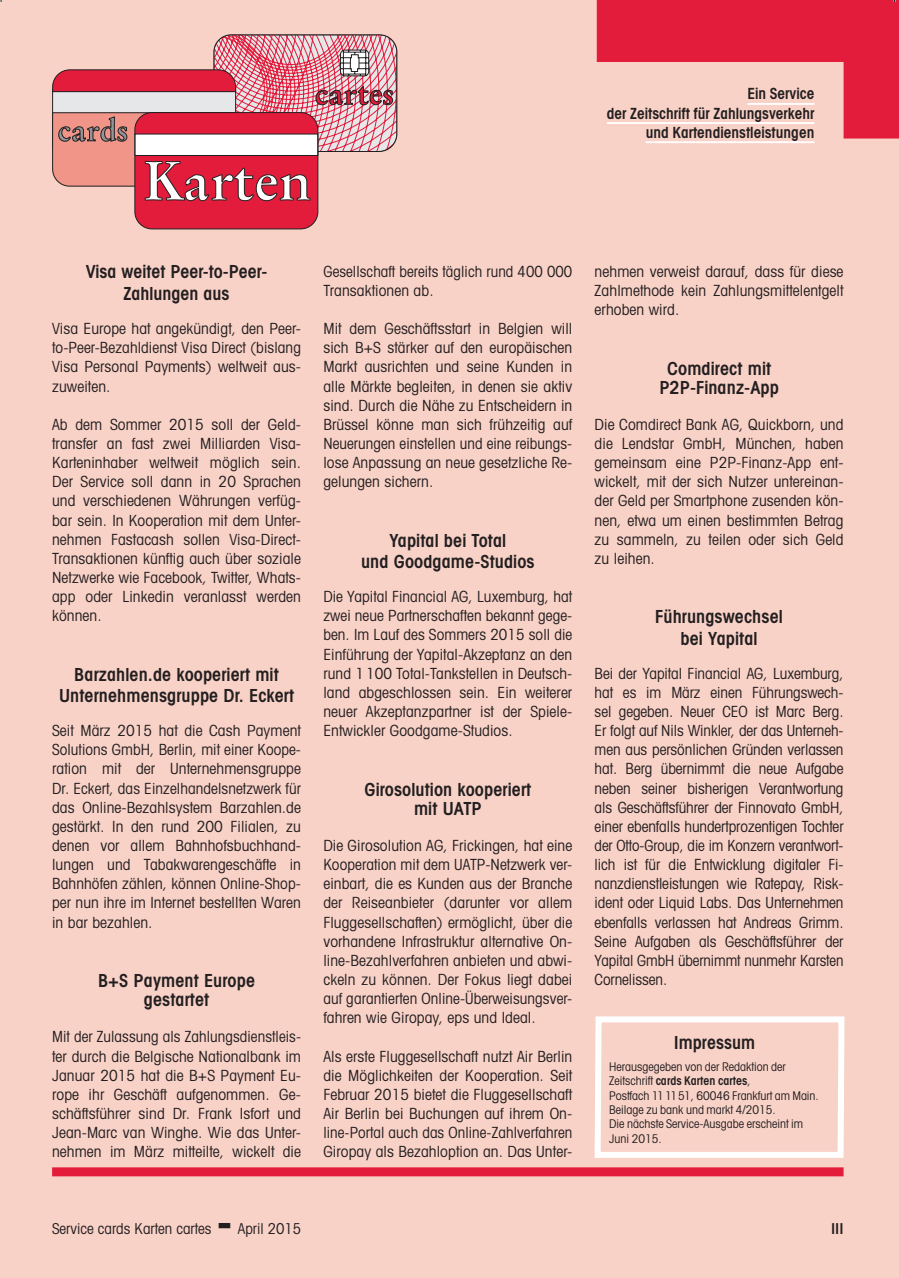
<style>
.page{position:relative;width:899px;height:1278px;background:#fff}
.page>*{position:absolute;margin:0;border:0;box-sizing:border-box;transform-origin:0 0}
.t1{font:700 54.75px "Stempel Garamond";color:#fff}
.t2{font:700 30.45px "Stempel Garamond";color:#e41c3b}
.t3{font:700 30.45px "Stempel Garamond";color:#939598}
.t4{font:600 condensed 18px/21.3px "Avant Garde";letter-spacing:.005em;color:#231f20;text-align:center}
.t5{font:condensed 15.3px/19.2px "Avant Garde";letter-spacing:.005em;color:#231f20;text-align:justify}
.t6{font:600 condensed 15.3px/19.2px "Avant Garde";color:#231f20;text-align:right}
.t7{font:condensed 15px "Avant Garde";color:#231f20}
.t8{font:600 condensed 15px "Avant Garde";color:#231f20}
.t9{font:condensed 12px/14.4px "Avant Garde";color:#231f20}
.s1{font-weight:600}
</style>
<div class="page">
<div style="left:1px;top:0;width:897px;height:1278px;background:#f9d2c7"></div>
<div style="left:135px;top:112px;width:183px;height:117px;background:#e41c3b;border-radius:17px"></div>
<svg style="left:52px;top:35px;width:345px;height:166px"></svg>
<hr style="left:645px;top:141px;width:169px;height:2px;background:#fff">
<hr style="left:0;top:0;width:1px;height:1278px;background:#f9d2c7">
<div style="left:52px;top:1167px;width:791px;height:9px;background:#e41c3b"></div>
<svg style="left:594px;top:1016px;width:251px;height:142px"></svg>
<svg style="left:596px;top:0;width:303px;height:138px"></svg>
<h2 class="t3" style="left:58px;top:111px;width:72px">cards</h2>
<h2 class="t2" style="left:315px;top:75px;width:81px">cartes</h2>
<h1 class="t1" style="left:142px;top:147px;width:171px">Karten</h1>
<p class="t6" style="left:606px;top:84px;width:209px">Ein Service<br>der Zeitschrift für Zahlungsverkehr und Kartendienstleistungen</p>
<p class="t4" style="left:86px;top:261px;width:183px">Visa weitet Peer-to-Peer-<br>Zahlungen aus</p>
<p class="t5" style="left:52px;top:319px;width:250px">Visa Europe hat angekündigt, den Peer&shy;to-Peer-Bezahldienst Visa Direct (bislang Visa Personal Payments) weltweit aus&shy;zuweiten.</p>
<p class="t5" style="left:52px;top:414px;width:250px">Ab dem Sommer 2015 soll der Geld&shy;transfer an fast zwei Milliarden Visa-Karteninhaber weltweit möglich sein.<br>Der Service soll dann in 20 Sprachen und verschiedenen Währungen verfüg&shy;bar sein. In Kooperation mit dem Unter&shy;nehmen Fastacash sollen Visa-Direct-Transaktionen künftig auch über soziale Netzwerke wie Facebook, Twitter, Whats&shy;app oder Linkedin veranlasst werden können.</p>
<p class="t4" style="left:59px;top:663px;width:236px">Barzahlen.de kooperiert mit<br>Unternehmensgruppe Dr. Eckert</p>
<p class="t5" style="left:52px;top:720px;width:250px">Seit März 2015 hat die Cash Payment Solutions GmbH, Berlin, mit einer Koope&shy;ration mit der Unternehmensgruppe Dr. Eckert, das Einzelhandelsnetzwerk für das Online-Bezahlsystem Barzahlen.de gestärkt. In den rund 200 Filialen, zu denen vor allem Bahnhofsbuchhand&shy;lungen und Tabakwarengeschäfte in Bahnhöfen zählen, können Online-Shop&shy;per nun ihre im Internet bestellten Waren in bar bezahlen.</p>
<p class="t4" style="left:98px;top:970px;width:158px;line-height:19.2px">B+S Payment Europe gestartet</p>
<p class="t5" style="left:52px;top:1027px;width:250px">Mit der Zulassung als Zahlungsdienstleis&shy;ter durch die Belgische Nationalbank im Januar 2015 hat die B+S Payment Eu&shy;rope ihr Geschäft aufgenommen. Ge&shy;schäftsführer sind Dr. Frank Isfort und Jean-Marc van Winghe. Wie das Unter&shy;nehmen im März mitteilte, wickelt die</p>
<p class="t5" style="left:323px;top:261px;width:250px">Gesellschaft bereits täglich rund 400 000<br>Transaktionen ab.</p>
<p class="t5" style="left:323px;top:319px;width:250px">Mit dem Geschäftsstart in Belgien will sich B+S stärker auf den europäischen Markt ausrichten und seine Kunden in alle Märkte begleiten, in denen sie aktiv sind. Durch die Nähe zu Entscheidern in Brüssel könne man sich frühzeitig auf Neuerungen einstellen und eine reibungs&shy;lose Anpassung an neue gesetzliche Re&shy;gelungen sichern.</p>
<p class="t4" style="left:361px;top:529px;width:175px">Yapital bei Total<br>und Goodgame-Studios</p>
<p class="t5" style="left:323px;top:587px;width:250px">Die Yapital Financial AG, Luxemburg, hat zwei neue Partnerschaften bekannt gege&shy;ben. Im Lauf des Sommers 2015 soll die Einführung der Yapital-Akzeptanz an den rund 1100 Total-Tankstellen in Deutsch&shy;land abgeschlossen sein. Ein weiterer neuer Akzeptanzpartner ist der Spiele-Entwickler Goodgame-Studios.</p>
<p class="t4" style="left:364px;top:779px;width:168px;line-height:19.2px">Girosolution kooperiert mit UATP</p>
<p class="t5" style="left:323px;top:835px;width:250px">Die Girosolution AG, Frickingen, hat eine Kooperation mit dem UATP-Netzwerk ver&shy;einbart, die es Kunden aus der Branche der Reiseanbieter (darunter vor allem Fluggesellschaften) ermöglicht, über die vorhandene Infrastruktur alternative On&shy;line-Bezahlverfahren anbieten und abwi&shy;ckeln zu können. Der Fokus liegt dabei auf garantierten Online-Überweisungsver&shy;fahren wie Giropay, eps und Ideal.</p>
<p class="t5" style="left:323px;top:1046px;width:250px">Als erste Fluggesellschaft nutzt Air Berlin die Möglichkeiten der Kooperation. Seit Februar 2015 bietet die Fluggesellschaft Air Berlin bei Buchungen auf ihrem On&shy;line-Portal auch das Online-Zahlverfahren Giropay als Bezahloption an. Das Unter-</p>
<p class="t5" style="left:594px;top:261px;width:250px">nehmen verweist darauf, dass für diese Zahlmethode kein Zahlungsmittelentgelt erhoben wird.</p>
<p class="t4" style="left:659px;top:358px;width:121px;line-height:19.2px">Comdirect mit<br>P2P-Finanz-App</p>
<p class="t5" style="left:594px;top:414px;width:250px">Die Comdirect Bank AG, Quickborn, und die Lendstar GmbH, München, haben gemeinsam eine P2P-Finanz-App ent&shy;wickelt, mit der sich Nutzer untereinan&shy;der Geld per Smartphone zusenden kön&shy;nen, etwa um einen bestimmten Betrag zu sammeln, zu teilen oder sich Geld zu leihen.</p>
<p class="t4" style="left:655px;top:606px;width:129px">Führungswechsel bei Yapital</p>
<p class="t5" style="left:594px;top:663px;width:250px">Bei der Yapital Financial AG, Luxemburg, hat es im März einen Führungswech&shy;sel gegeben. Neuer CEO ist Marc Berg.<br>Er folgt auf Nils Winkler, der das Unterneh&shy;men aus persönlichen Gründen verlassen hat. Berg übernimmt die neue Aufgabe neben seiner bisherigen Verantwortung als Geschäftsführer der Finnovato GmbH, einer ebenfalls hundertprozentigen Tochter der Otto-Group, die im Konzern verantwort&shy;lich ist für die Entwicklung digitaler Fi&shy;nanzdienstleistungen wie Ratepay, Risk&shy;ident oder Liquid Labs. Das Unternehmen ebenfalls verlassen hat Andreas Grimm.<br>Seine Aufgaben als Geschäftsführer der Yapital GmbH übernimmt nunmehr Karsten Cornelissen.</p>
<p class="t4" style="left:673px;top:1031px;width:83px">Impressum</p>
<p class="t9" style="left:609px;top:1059px;width:211px">Herausgegeben von der Redaktion der Zeitschrift <span class="s1">cards Karten cartes</span>,<br>Postfach 111151, 60046 Frankfurt am Main.<br>Beilage zu bank und markt 4/2015.<br>Die nächste Service-Ausgabe erscheint im Juni 2015.</p>
<p class="t7" style="left:52px;top:1219px;width:161px">Service cards Karten cartes</p>
<p class="t7" style="left:238px;top:1219px;width:65px">April 2015</p>
<p class="t8" style="left:830px;top:1219px;width:14px">III</p>
</div>
